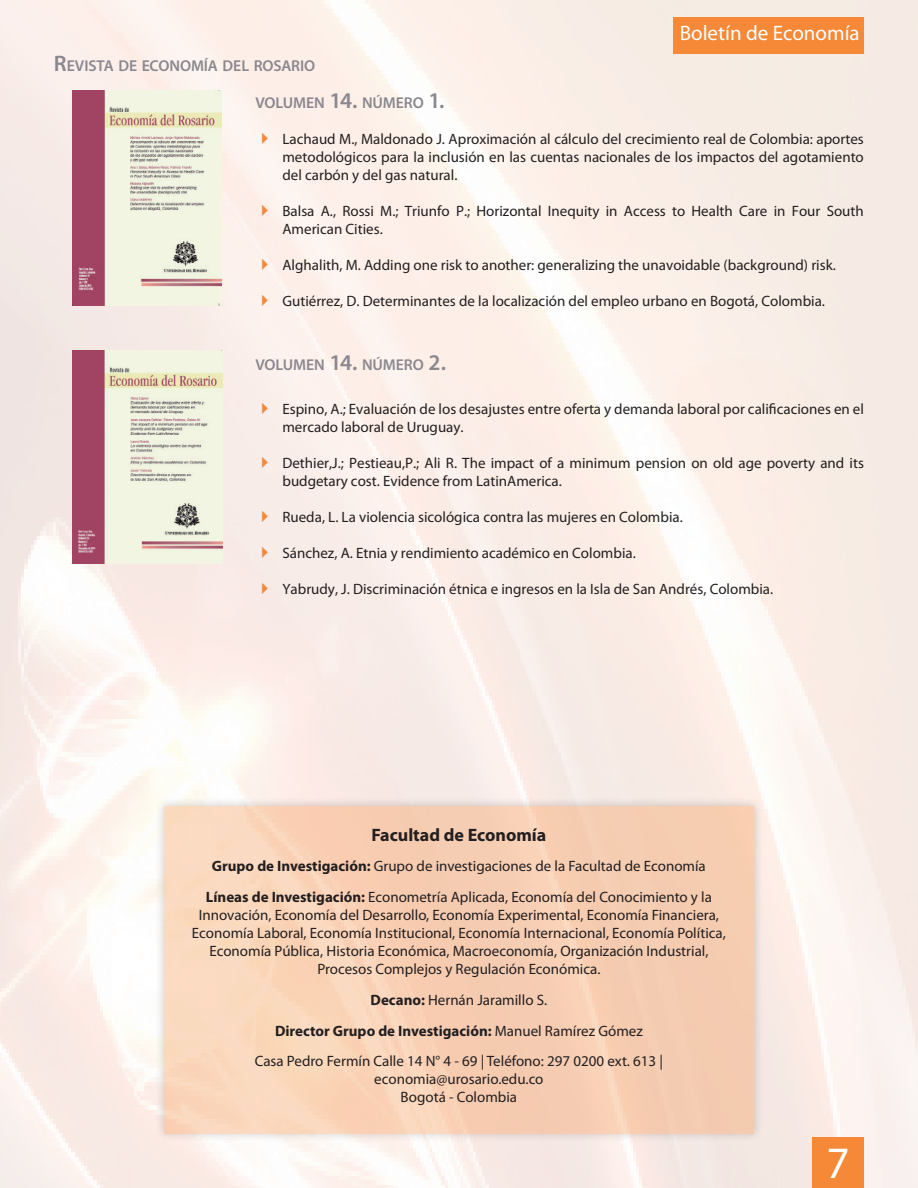
<style>
.page{position:relative;width:918px;height:1188px;background:#fff}
.page>*{position:absolute;margin:0;border:0;box-sizing:border-box;transform-origin:0 0}
.t1{font:45px "Myriad Pro";color:#fff}
.t2{font:21px "Myriad Pro";color:#fff}
.t3{font:700 18px "Myriad Pro";color:#231f20}
.t4{font:600 15.75px "Myriad Pro";letter-spacing:-.005em;color:#8a888e}
.texto_indentado{font:15px/18px "Myriad Pro";color:#231f20}
.t5{font:700 15px "Myriad Pro";color:#231f20}
.s1{font-size:22.5px}
.s2{font-weight:700}
.s3{font-weight:400}
</style>
<div class="page">
<img style="left:0;top:0;width:918px;height:1188px">
<div style="left:813px;top:1137px;width:51px;height:51px;background:#f58938"></div>
<div style="left:674px;top:17px;width:190px;height:37px;background:#f58938"></div>
<div style="left:154px;top:796px;width:609px;height:347px;background:#231f20;opacity:.75"></div>
<div style="left:164px;top:806px;width:590px;height:327px;background:linear-gradient(to right,#fbd8bd,#f4c9ad)"></div>
<img style="left:73px;top:351px;width:150px;height:213px">
<img style="left:73px;top:91px;width:148px;height:215px">
<svg style="left:262px;top:133px;width:6px;height:11px"></svg>
<svg style="left:262px;top:205px;width:6px;height:11px"></svg>
<svg style="left:262px;top:259px;width:6px;height:11px"></svg>
<svg style="left:262px;top:295px;width:6px;height:11px"></svg>
<svg style="left:262px;top:403px;width:6px;height:11px"></svg>
<svg style="left:262px;top:457px;width:6px;height:11px"></svg>
<svg style="left:262px;top:511px;width:6px;height:11px"></svg>
<svg style="left:262px;top:547px;width:6px;height:11px"></svg>
<svg style="left:262px;top:583px;width:6px;height:11px"></svg>
<h2 class="t2" style="left:680px;top:20px;width:182px">Boletín de Economía</h2>
<p class="t4" style="left:54px;top:56px;width:263px"><span class="s1">R</span>EVISTA DE ECONOMÍA DEL ROSARIO</p>
<p class="t4" style="left:255px;top:93px;width:191px">VOLUMEN <span class="s1">14.</span> NÚMERO <span class="s1">1.</span></p>
<p class="texto_indentado" style="left:282px;top:130px;width:583px;text-align:justify">Lachaud M., Maldonado J. Aproximación al cálculo del crecimiento real de Colombia: aportes metodológicos para la inclusión en las cuentas nacionales de los impactos del agotamiento del carbón y del gas natural.</p>
<p class="texto_indentado" style="left:282px;top:202px;width:583px">Balsa A., Rossi M.; Triunfo P.; Horizontal Inequity in Access to Health Care in Four South<br>American Cities.</p>
<p class="texto_indentado" style="left:282px;top:256px;width:555px">Alghalith, M. Adding one risk to another: generalizing the unavoidable (background) risk.</p>
<p class="texto_indentado" style="left:282px;top:292px;width:544px">Gutiérrez, D. Determinantes de la localización del empleo urbano en Bogotá, Colombia.</p>
<p class="t4" style="left:255px;top:355px;width:192px">VOLUMEN <span class="s1">14.</span> NÚMERO <span class="s1">2.</span></p>
<p class="texto_indentado" style="left:282px;top:400px;width:583px">Espino, A.; Evaluación de los desajustes entre oferta y demanda laboral por calificaciones en el mercado laboral de Uruguay.</p>
<p class="texto_indentado" style="left:282px;top:454px;width:583px">Dethier,J.; Pestieau,P.; Ali R. The impact of a minimum pension on old age poverty and its budgetary cost. Evidence from LatinAmerica.</p>
<p class="texto_indentado" style="left:282px;top:508px;width:402px">Rueda, L. La violencia sicológica contra las mujeres en Colombia.</p>
<p class="texto_indentado" style="left:282px;top:544px;width:355px">Sánchez, A. Etnia y rendimiento académico en Colombia.</p>
<p class="texto_indentado" style="left:282px;top:580px;width:492px">Yabrudy, J. Discriminación étnica e ingresos en la Isla de San Andrés, Colombia.</p>
<p class="t3" style="left:371px;top:823px;width:176px">Facultad de Economía</p>
<p class="texto_indentado" style="left:212px;top:857px;width:495px"><span class="s2">Grupo de Investigación:</span> Grupo de investigaciones de la Facultad de Economía</p>
<p class="texto_indentado" style="left:192px;top:888px;width:535px;text-align:center"><span class="s2">Líneas de Investigación:</span> Econometría Aplicada, Economía del Conocimiento y la Innovación, Economía del Desarrollo, Economía Experimental, Economía Financiera, Economía Laboral, Economía Institucional, Economía Internacional, Economía Política, Economía Pública, Historia Económica, Macroeconomía, Organización Industrial, Procesos Complejos y Regulación Económica.</p>
<p class="texto_indentado" style="left:371px;top:991px;width:178px"><span class="s2">Decano:</span> Hernán Jaramillo S.</p>
<p class="t5" style="left:275px;top:1021px;width:369px">Director Grupo de Investigación: <span class="s3">Manuel Ramírez Gómez</span></p>
<p class="texto_indentado" style="left:255px;top:1052px;width:410px;text-align:center">Casa Pedro Fermín Calle 14 N° 4 - 69 | Teléfono: 297 0200 ext. 613 | economia@urosario.edu.co<br>Bogotá - Colombia</p>
<h1 class="t1" style="left:827px;top:1135px;width:25px">7</h1>
</div>
